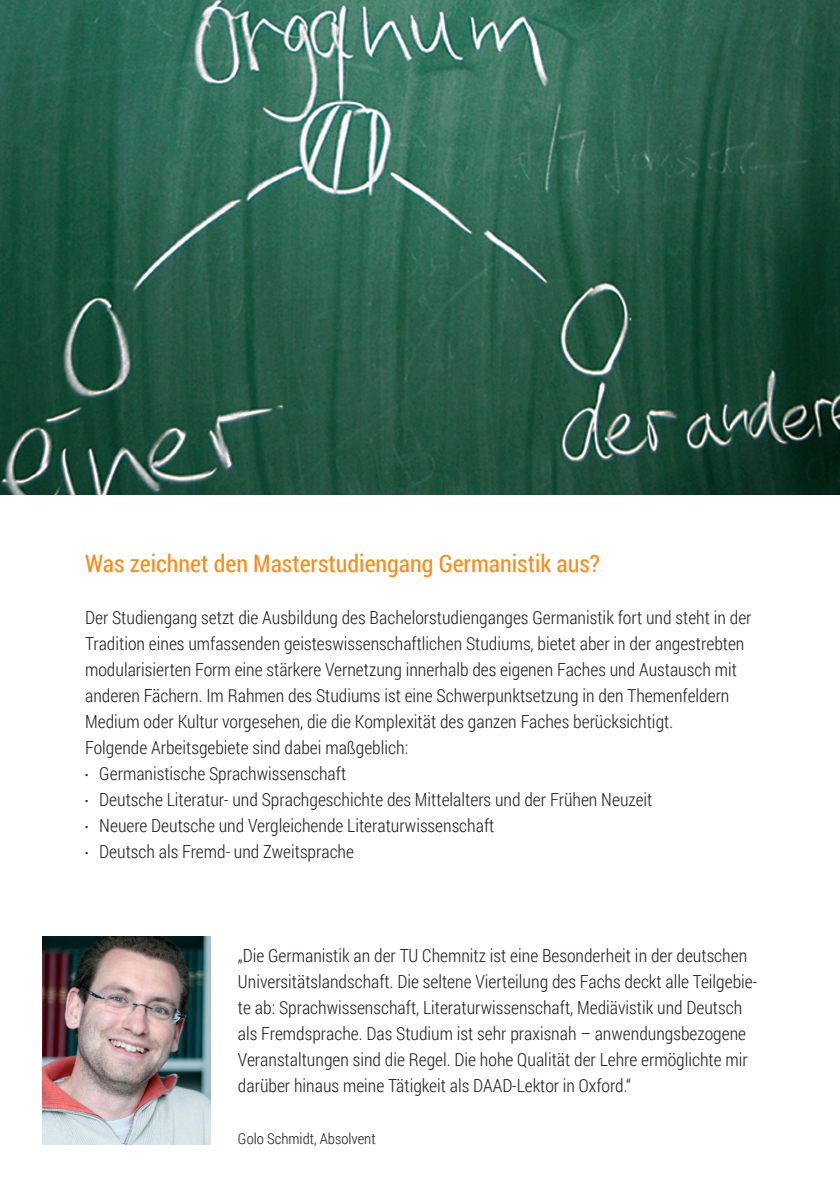
<style>
.page{position:relative;width:840px;height:1191px;background:#fff}
.page>*{position:absolute;margin:0;border:0;box-sizing:border-box;transform-origin:0 0}
.Studienbeschreibung{font:24px "Roboto Condensed";color:#f68e1e}
.Mengentext{font:300 18px/26px "Roboto Condensed";color:#231f20}
.Marginalien{font:300 15px "Roboto Condensed";color:#231f20}
.s1{font-family:"Times New Roman";font-weight:400;font-size:9px}
</style>
<div class="page">
<img style="left:0;top:0;width:839px;height:494px">
<img style="left:43px;top:936px;width:167px;height:208px">
<p class="Studienbeschreibung" style="left:85px;top:547px;width:516px">Was zeichnet den Masterstudiengang Germanistik aus?</p>
<p class="Mengentext" style="left:85px;top:604px;width:667px">Der Studiengang setzt die Ausbildung des Bachelorstudienganges Germanistik fort und steht in der<br>Tradition eines umfassenden geisteswissenschaftlichen Studiums, bietet aber in der angestrebten</p>
<p class="Mengentext" style="left:85px;top:656px;width:653px">modularisierten Form eine stärkere Vernetzung innerhalb des eigenen Faches und Austausch mit anderen Fächern. Im Rahmen des Studiums ist eine Schwerpunktsetzung in den Themenfeldern<br>Medium oder Kultur vorgesehen, die die Komplexität des ganzen Faches berücksichtigt.</p>
<p class="Mengentext" style="left:85px;top:734px;width:324px">Folgende Arbeitsgebiete sind dabei maßgeblich:</p>
<p class="Mengentext" style="left:85px;top:760px;width:262px"><span class="s1">•</span> Germanistische Sprachwissenschaft</p>
<p class="Mengentext" style="left:85px;top:786px;width:568px"><span class="s1">•</span> Deutsche Literatur- und Sprachgeschichte des Mittelalters und der Frühen Neuzeit</p>
<p class="Mengentext" style="left:85px;top:812px;width:410px"><span class="s1">•</span> Neuere Deutsche und Vergleichende Literaturwissenschaft</p>
<p class="Mengentext" style="left:85px;top:838px;width:270px"><span class="s1">•</span> Deutsch als Fremd- und Zweitsprache</p>
<p class="Mengentext" style="left:238px;top:942px;width:520px">„Die Germanistik an der TU Chemnitz ist eine Besonderheit in der deutschen Universitätslandschaft. Die seltene Vierteilung des Fachs deckt alle Teilgebie&shy;te ab: Sprachwissenschaft, Literaturwissenschaft, Mediävistik und Deutsch als Fremdsprache. Das Studium ist sehr praxisnah – anwendungsbezogene Veranstaltungen sind die Regel. Die hohe Qualität der Lehre ermöglichte mir</p>
<p class="Mengentext" style="left:238px;top:1072px;width:394px">darüber hinaus meine Tätigkeit als DAAD-Lektor in Oxford.“</p>
<p class="Marginalien" style="left:238px;top:1128px;width:139px">Golo Schmidt, Absolvent</p>
</div>
